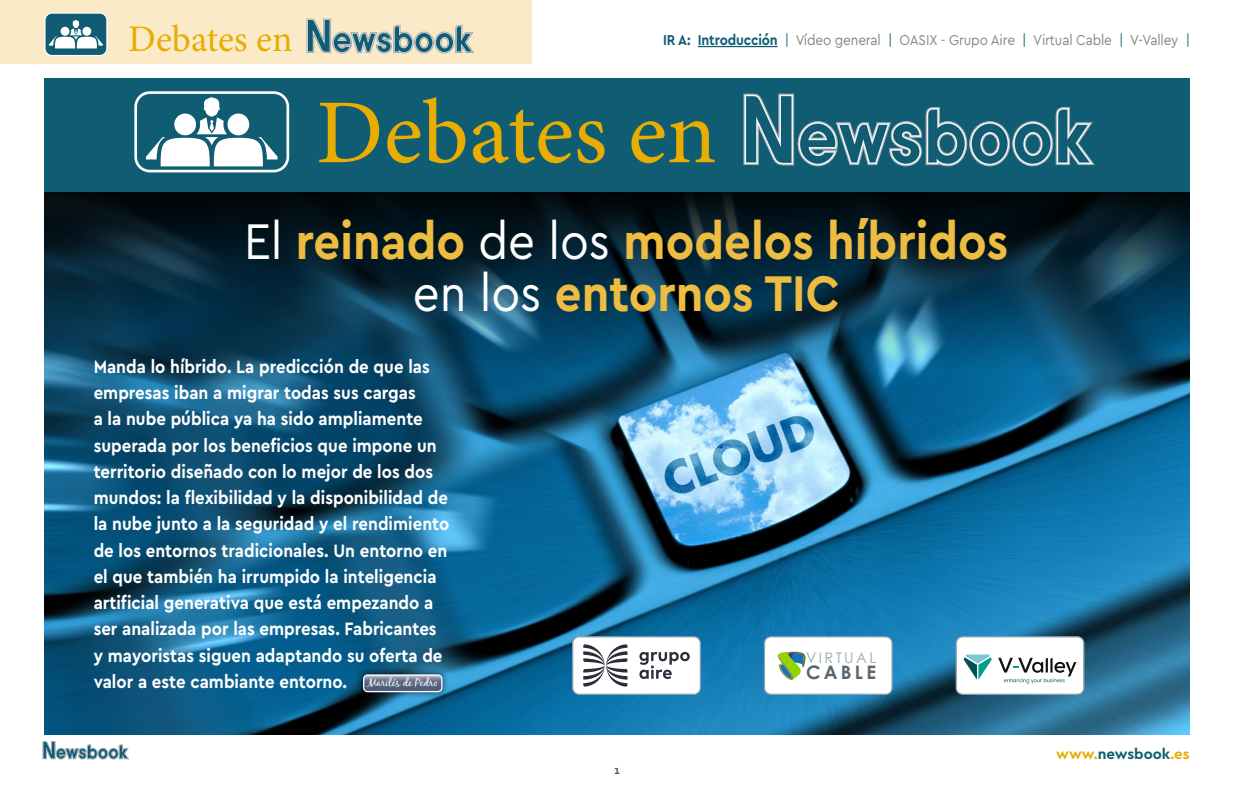
<style>
.page{position:relative;width:1234px;height:788px;background:#fff}
.page>*{position:absolute;margin:0;border:0;box-sizing:border-box;transform-origin:0 0}
.t1{font:91.38px "Minion Pro";color:#e8ad00}
.t2{font:700 52.5px/52.5px "Cera Pro";color:#eebc40;text-align:center;scale:.9 1}
.t3{font:37.5px "Minion Pro";color:#e8ad00}
.t4{font:700 18.75px/26.2px "Cera Pro";color:#fff;scale:.9 1}
.t5{font:700 18.62px "Century Gothic";letter-spacing:.175em;color:#596670}
.t6{font:15px "Cera Pro";letter-spacing:-.01em;color:#878787;scale:.9 1}
.t7{font:700 15px "Cera Pro";color:#105d73}
.t8{font:14.62px "Century Gothic";letter-spacing:.16em;color:#a0a9ad}
.t9{font:11.25px "Black Jack";color:#fff}
.t10{font:700 11.25px "Cera Pro";color:#4d5d79}
.s1{font-weight:700;color:#105d73}
.s2{color:#105d73}
.s3{font-weight:400;color:#fff}
.s4{color:#e8ad00}
</style>
<div class="page">
<div style="left:0;top:0;width:531px;height:64px;background:#fbeac8"></div>
<svg style="left:307px;top:19px;width:167px;height:34px"></svg>
<svg style="left:43px;top:741px;width:85px;height:18px"></svg>
<div style="left:45px;top:13px;width:62px;height:43px;background:#105d73;border-radius:7px"></div>
<svg style="left:49px;top:20px;width:54px;height:28px"></svg>
<div style="left:44px;top:12px;width:64px;height:44px;border:1px solid #fff;border-radius:7px"></div>
<hr style="left:698px;top:46px;width:80px;height:1px;background:#105d73">
<img style="left:44px;top:369px;width:1145px;height:366px">
<svg style="left:44px;top:192px;width:1145px;height:177px;background:#092f44"></svg>
<div style="left:44px;top:78px;width:1145px;height:114px;background:#105d73"></div>
<svg style="left:744px;top:94px;width:350px;height:72px"></svg>
<svg style="left:146px;top:97px;width:132px;height:69px"></svg>
<div style="left:134px;top:91px;width:155px;height:81px;border:3px solid #fff;border-radius:14px"></div>
<div style="left:956px;top:637px;width:128px;height:57px;background:#fff;border-radius:6px"></div>
<svg style="left:998px;top:658px;width:78px;height:25px"></svg>
<svg style="left:963px;top:654px;width:29px;height:25px"></svg>
<div style="left:955px;top:636px;width:129px;height:59px;border:1px solid #90a3b2;border-radius:6px"></div>
<div style="left:573px;top:637px;width:127px;height:57px;background:#fff;border-radius:6px"></div>
<svg style="left:583px;top:644px;width:44px;height:42px"></svg>
<svg style="left:639px;top:652px;width:51px;height:27px"></svg>
<div style="left:572px;top:636px;width:129px;height:59px;border:1px solid #90a3b2;border-radius:6px"></div>
<div style="left:764px;top:637px;width:128px;height:57px;background:#fff;border-radius:6px"></div>
<svg style="left:778px;top:651px;width:27px;height:29px"></svg>
<div style="left:764px;top:636px;width:129px;height:59px;border:1px solid #90a3b2;border-radius:6px"></div>
<div style="left:356px;top:667px;width:93px;height:32px;background:#000;opacity:.75"></div>
<svg style="left:365px;top:675px;width:77px;height:16px"></svg>
<div style="left:363px;top:674px;width:79px;height:18px;border:1px solid #fff;border-radius:4px"></div>
<h3 class="t3" style="left:128px;top:14px;width:166px">Debates en</h3>
<p class="t6" style="left:663px;top:30px;width:587px"><span class="s1">IR A: Introducción</span> <span class="s2">|</span> Vídeo general <span class="s2">|</span> OASIX - Grupo Aire <span class="s2">|</span> Virtual Cable <span class="s2">|</span> V-Valley <span class="s2">|</span></p>
<h1 class="t1" style="left:316px;top:72px;width:402px">Debates en</h1>
<h2 class="t2" style="left:244px;top:213px;width:850px"><span class="s3">El</span> reinado <span class="s3">de los</span> modelos híbridos <span class="s3">en los</span> entornos TIC</h2>
<p class="t4" style="left:94px;top:353px;width:397px">Manda lo híbrido. La predicción de que las empresas iban a migrar todas sus cargas<br>a la nube pública ya ha sido ampliamente superada por los beneficios que impone un territorio diseñado con lo mejor de los dos mundos: la flexibilidad y la disponibilidad de la nube junto a la seguridad y el rendimiento de los entornos tradicionales. Un entorno en el que también ha irrumpido la inteligencia artificial generativa que está empezando a ser analizada por las empresas. Fabricantes y mayoristas siguen adaptando su oferta de valor a este cambiante entorno.</p>
<p class="t9" style="left:367px;top:676px;width:72px">Marilés de Pedro</p>
<p class="t10" style="left:614px;top:762px;width:7px">1</p>
<p class="t8" style="left:806px;top:647px;width:71px">VIRTUAL</p>
<p class="t5" style="left:806px;top:657px;width:71px">CABLE</p>
<p class="t7" style="left:1056px;top:743px;width:135px"><span class="s4">www.</span>newsbook<span class="s4">.es</span></p>
</div>
